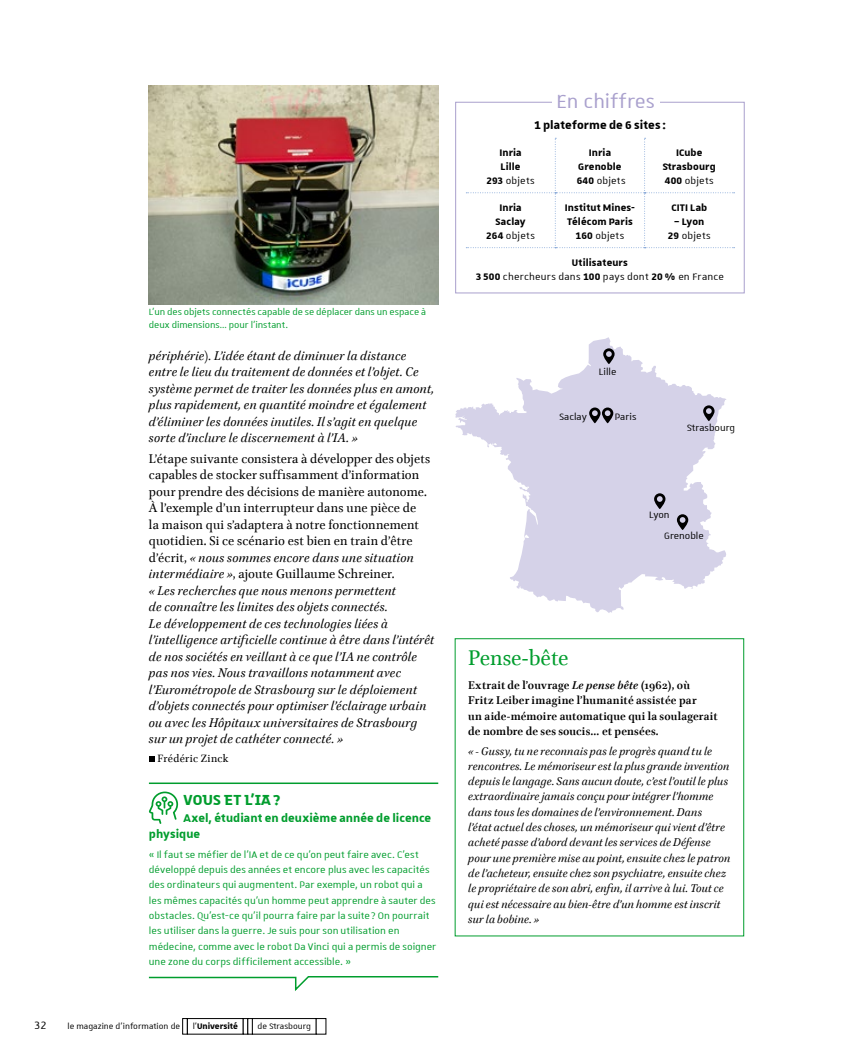
<style>
.page{position:relative;width:851px;height:1063px;background:#fff}
.page>*{position:absolute;margin:0;border:0;box-sizing:border-box;transform-origin:0 0}
.t1{font:25.5px "Unistra B";color:#a9a0cd}
.t2{font:24px "Brill";color:#009d2d}
.t3{font:700 19.5px "Unistra C";letter-spacing:.01em;color:#009d2d}
.t4{font:700 15px/16.5px "Unistra B";letter-spacing:.005em;color:#009d2d}
.t5{font:700 15px "Unistra B";letter-spacing:.005em;color:#000}
.t6{font:14.4px "Unistra A";color:#000}
.t7{font:italic 14.25px/16.5px "Brill";letter-spacing:.01em;color:#000}
.t8{font:italic 12.75px/15.3px "Brill";letter-spacing:.005em;color:#000}
.t9{font:12.75px/15.3px "Unistra A";color:#009d2d}
.t10{font:700 12.75px/15.3px "Brill";letter-spacing:.015em;color:#000}
.t11{font:700 12.75px/14.2px "Unistra B";letter-spacing:.01em;color:#000;text-align:center}
.t12{font:12.75px/14.2px "Unistra B";letter-spacing:.015em;color:#000;text-align:center}
.t13{font:12.45px/20.5px "Unistra A";color:#000}
.t14{font:12px/12.8px "Unistra B";letter-spacing:-.005em;color:#009d2d}
.t15{font:12px "Brill";letter-spacing:.025em;color:#000}
.t16{font:10.8px "Unistra A";color:#000}
.t17{font:10.8px "Unistra D";color:#000}
.s1{font-style:normal}
.s2{font-family:"Unistra D"}
.s3{font-family:"Unistra D";font-weight:700}
.s4{font-weight:400}
.s5{font-weight:700}
.s6{font-style:italic}
</style>
<div class="page">
<svg style="left:149px;top:756px;width:6px;height:6px"></svg>
<hr style="left:149px;top:783px;width:289px;height:1px;background:#009d2d">
<svg style="left:149px;top:792px;width:29px;height:32px"></svg>
<svg style="left:148px;top:976px;width:291px;height:15px"></svg>
<div style="left:454px;top:638px;width:290px;height:298px;border:1px solid #009d2d"></div>
<svg style="left:466px;top:138px;width:268px;height:110px"></svg>
<div style="left:455px;top:102px;width:289px;height:191px;border:1px solid #a9a0cd"></div>
<div style="left:552px;top:85px;width:107px;height:27px;background:#fff"></div>
<svg style="left:455px;top:337px;width:271px;height:276px;fill:#d5d2e8"></svg>
<svg style="left:603px;top:348px;width:11px;height:16px"></svg>
<svg style="left:703px;top:405px;width:11px;height:16px"></svg>
<svg style="left:654px;top:493px;width:11px;height:16px"></svg>
<svg style="left:676px;top:514px;width:12px;height:16px"></svg>
<svg style="left:589px;top:408px;width:24px;height:15px"></svg>
<img style="left:149px;top:85px;width:289px;height:219px">
<div style="left:182px;top:1018px;width:5px;height:16px;border:1px solid #000"></div>
<div style="left:187px;top:1018px;width:56px;height:16px;border:1px solid #000"></div>
<div style="left:247px;top:1018px;width:6px;height:16px;border:1px solid #000"></div>
<div style="left:252px;top:1018px;width:64px;height:16px;border:1px solid #000"></div>
<p class="t14" style="left:149px;top:305px;width:278px">L'un des objets connectés capable de se déplacer dans un espace à deux dimensions… pour l'instant.</p>
<p class="t7" style="left:149px;top:348px;width:287px">périphérie). L’idée étant de diminuer la distance entre le lieu du traitement de données et l’objet. Ce système permet de traiter les données plus en amont, plus rapidement, en quantité moindre et également d’éliminer les données inutiles. Il s’agit en quelque sorte d’inclure le discernement à l’IA. »</p>
<p class="t7" style="left:149px;top:451px;width:287px"><span class="s1">L’étape suivante consistera à développer des objets capables de stocker suffisamment d’information pour prendre des décisions de manière autonome.<br>À l’exemple d’un interrupteur dans une pièce de<br>la maison qui s’adaptera à notre fonctionnement quotidien. Si ce scénario est bien en train d’être d’écrit,</span> « nous sommes encore dans une situation intermédiaire »<span class="s1">, ajoute Guillaume Schreiner.<br></span>« Les recherches que nous menons permettent<br>de connaître les limites des objets connectés.<br>Le développement de ces technologies liées à l’intelligence artificielle continue à être dans l’intérêt de nos sociétés en veillant à ce que l’IA ne contrôle pas nos vies. Nous travaillons notamment avec l’Eurométropole de Strasbourg sur le déploiement d’objets connectés pour optimiser l’éclairage urbain ou avec les Hôpitaux universitaires de Strasbourg sur un projet de cathéter connecté. »</p>
<p class="t15" style="left:157px;top:750px;width:72px">Frédéric Zinck</p>
<h3 class="t3" style="left:183px;top:789px;width:99px">VOUS ET L’IA ?</h3>
<p class="t4" style="left:149px;top:809px;width:284px;text-indent:35px">Axel, étudiant en deuxième année de licence physique</p>
<p class="t9" style="left:149px;top:846px;width:289px">« Il faut se méfier de l’IA et de ce qu’on peut faire avec. C’est développé depuis des années et encore plus avec les capacités des ordinateurs qui augmentent. Par exemple, un robot qui a les mêmes capacités qu’un homme peut apprendre à sauter des obstacles. Qu’est-ce qu’il pourra faire par la suite? On pourrait les utiliser dans la guerre. Je suis pour son utilisation en médecine, comme avec le robot Da Vinci qui a permis de soigner une zone du corps difficilement accessible. »</p>
<p class="t6" style="left:34px;top:1018px;width:14px">32</p>
<p class="t16" style="left:67px;top:1021px;width:172px">le magazine d’information de <span class="s2">l’</span><span class="s3">Université</span></p>
<p class="t17" style="left:257px;top:1020px;width:55px">de Strasbourg</p>
<h1 class="t1" style="left:556px;top:88px;width:100px">En chiffres</h1>
<p class="t5" style="left:534px;top:117px;width:133px">1 plateforme de 6 sites:</p>
<p class="t11" style="left:486px;top:145px;width:50px">Inria<br>Lille<br>293 <span class="s4">objets</span></p>
<p class="t11" style="left:576px;top:145px;width:50px">Inria<br>Grenoble<br>640 <span class="s4">objets</span></p>
<p class="t11" style="left:662px;top:145px;width:54px">ICube<br>Strasbourg<br>400 <span class="s4">objets</span></p>
<p class="t11" style="left:486px;top:200px;width:50px">Inria<br>Saclay<br>264 <span class="s4">objets</span></p>
<p class="t11" style="left:564px;top:200px;width:72px">Institut Mines-<br>Télécom Paris<br>160 <span class="s4">objets</span></p>
<p class="t11" style="left:671px;top:200px;width:37px">CITI Lab</p>
<p class="t11" style="left:667px;top:214px;width:44px">– Lyon<br>29 <span class="s4">objets</span></p>
<p class="t12" style="left:476px;top:255px;width:249px"><span class="s5">Utilisateurs<br>3 500</span> chercheurs dans <span class="s5">100</span> pays dont <span class="s5">20 %</span> en France</p>
<p class="t13" style="left:598px;top:361px;width:19px">Lille</p>
<p class="t13" style="left:559px;top:406px;width:29px">Saclay</p>
<p class="t13" style="left:614px;top:406px;width:23px">Paris</p>
<p class="t13" style="left:687px;top:417px;width:49px">Strasbourg</p>
<p class="t13" style="left:664px;top:504px;width:41px;text-indent:-15px">Lyon<br>Grenoble</p>
<h2 class="t2" style="left:468px;top:642px;width:102px">Pense-bête</h2>
<p class="t10" style="left:468px;top:678px;width:251px">Extrait de l’ouvrage <span class="s6">Le pense bête</span> (1962), où Fritz Leiber imagine l’humanité assistée par<br>un aide-mémoire automatique qui la soulagerait de nombre de ses soucis… et pensées.</p>
<p class="t8" style="left:468px;top:744px;width:264px">« - Gussy, tu ne reconnais pas le progrès quand tu le rencontres. Le mémoriseur est la plus grande invention depuis le langage. Sans aucun doute, c’est l’outil le plus extraordinaire jamais conçu pour intégrer l’homme dans tous les domaines de l’environnement. Dans<br>l’état actuel des choses, un mémoriseur qui vient d’être acheté passe d’abord devant les services de Défense pour une première mise au point, ensuite chez le patron de l’acheteur, ensuite chez son psychiatre, ensuite chez le propriétaire de son abri, enfin, il arrive à lui. Tout ce qui est nécessaire au bien-être d’un homme est inscrit sur la bobine. »</p>
</div>
